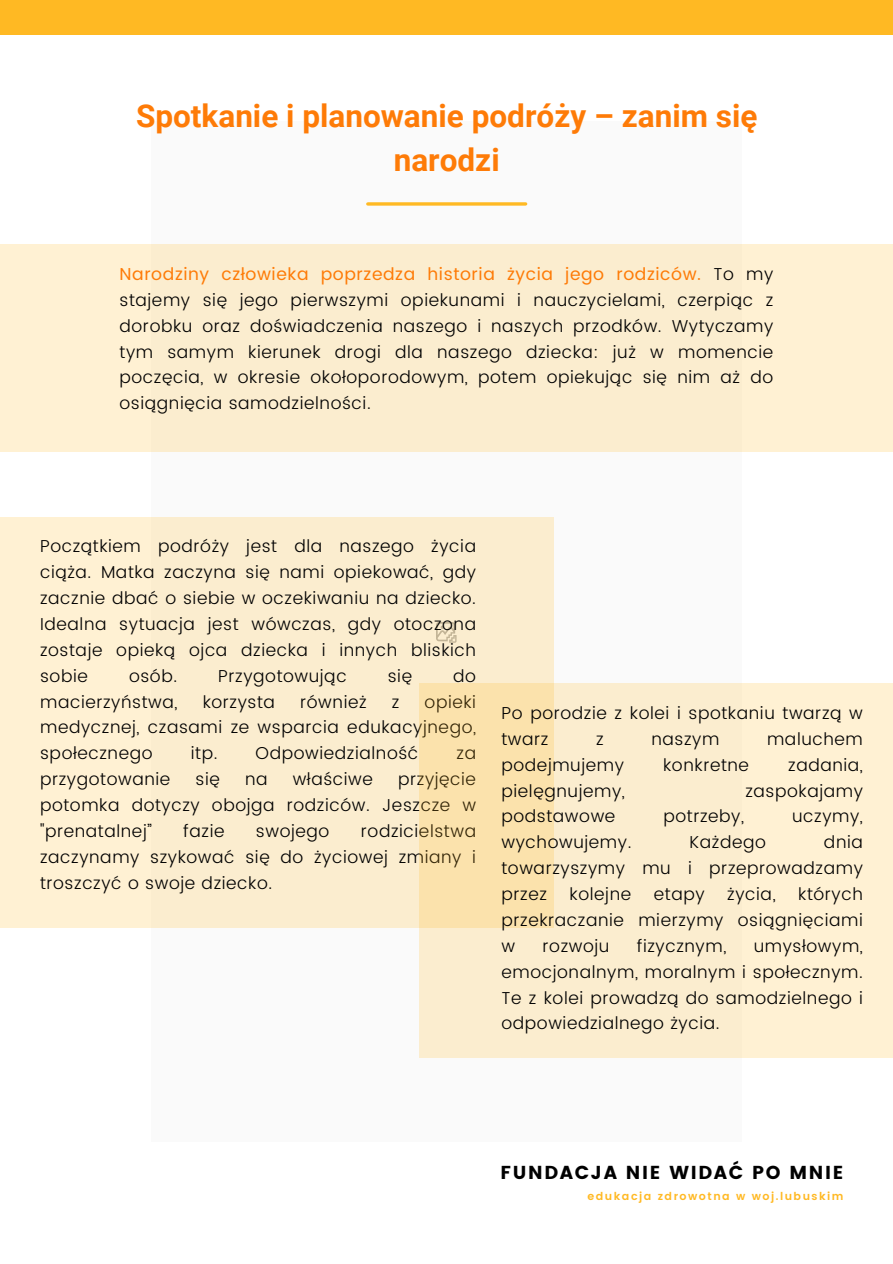
<style>
.page{position:relative;width:893px;height:1264px;background:#fff}
.page>*{position:absolute;margin:0;border:0;box-sizing:border-box;transform-origin:0 0}
.t1{font:700 31.5px/43.8px "Roboto";color:#fe7b07;text-align:center}
.t2{font:18.75px "Poppins";letter-spacing:.09em;color:#000}
.t3{font:300 17.25px/25.8px "Poppins";letter-spacing:.035em;color:#000;text-align:justify}
.t4{font:600 10.95px "Poppins";letter-spacing:.135em;color:#ffb923}
.s1{font-weight:400;color:#fe7b07}
</style>
<div class="page">
<div style="left:0;top:0;width:892px;height:34px;background:#ffb923"></div>
<div style="left:151px;top:121px;width:591px;height:1021px;background:#fafafa"></div>
<div style="left:0;top:244px;width:892px;height:207px;background:#fbedcf"></div>
<svg style="left:368px;top:202px;width:157px;height:4px"></svg>
<div style="left:0;top:517px;width:553px;height:410px;background:#fbedcf"></div>
<svg style="left:419px;top:683px;width:473px;height:375px;background:#fcecc9"></svg>
<p class="t1" style="left:136px;top:95px;width:622px">Spotkanie i planowanie podróży – zanim się narodzi</p>
<p class="t3" style="left:119px;top:261px;width:655px"><span class="s1">Narodziny człowieka poprzedza historia życia jego rodziców.</span> To my stajemy się jego pierwszymi opiekunami i nauczycielami, czerpiąc z dorobku oraz doświadczenia naszego i naszych przodków. Wytyczamy tym samym kierunek drogi dla naszego dziecka: już w momencie poczęcia, w okresie okołoporodowym, potem opiekując się nim aż do osiągnięcia samodzielności.</p>
<p class="t3" style="left:40px;top:533px;width:437px">Początkiem podróży jest dla naszego życia ciąża. Matka zaczyna się nami opiekować, gdy zacznie dbać o siebie w oczekiwaniu na dziecko.<br>Idealna sytuacja jest wówczas, gdy otoczona zostaje opieką ojca dziecka i innych bliskich sobie</p>
<p class="t3" style="left:129px;top:663px;width:50px">osób.</p>
<p class="t3" style="left:218px;top:663px;width:130px">Przygotowując</p>
<p class="t3" style="left:388px;top:663px;width:26px">się</p>
<p class="t3" style="left:453px;top:663px;width:24px">do</p>
<p class="t3" style="left:40px;top:688px;width:139px">macierzyństwa,</p>
<p class="t3" style="left:203px;top:688px;width:74px">korzysta</p>
<p class="t3" style="left:300px;top:688px;width:68px">również</p>
<p class="t3" style="left:392px;top:688px;width:9px">z</p>
<p class="t3" style="left:40px;top:688px;width:437px;text-indent:384px">opieki medycznej, czasami ze wsparcia edukacyjnego, społecznego</p>
<p class="t3" style="left:191px;top:740px;width:28px">itp.</p>
<p class="t3" style="left:256px;top:740px;width:164px">Odpowiedzialność</p>
<p class="t3" style="left:456px;top:740px;width:21px">za</p>
<p class="t3" style="left:40px;top:766px;width:132px">przygotowanie</p>
<p class="t3" style="left:195px;top:766px;width:26px">się</p>
<p class="t3" style="left:245px;top:766px;width:24px">na</p>
<p class="t3" style="left:293px;top:766px;width:82px">właściwe</p>
<p class="t3" style="left:40px;top:766px;width:437px;text-indent:358px">przyjęcie potomka dotyczy obojga rodziców. Jeszcze w "prenatalnej”</p>
<p class="t3" style="left:183px;top:818px;width:43px">fazie</p>
<p class="t3" style="left:256px;top:818px;width:75px">swojego</p>
<p class="t3" style="left:40px;top:818px;width:437px;text-indent:321px">rodzicielstwa zaczynamy szykować się do życiowej zmiany i troszczyć o swoje dziecko.</p>
<p class="t3" style="left:501px;top:700px;width:363px">Po porodzie z kolei i spotkaniu twarzą w twarz</p>
<p class="t3" style="left:596px;top:726px;width:9px">z</p>
<p class="t3" style="left:651px;top:726px;width:69px">naszym</p>
<p class="t3" style="left:767px;top:726px;width:97px">maluchem</p>
<p class="t3" style="left:501px;top:751px;width:124px">podejmujemy</p>
<p class="t3" style="left:663px;top:751px;width:87px">konkretne</p>
<p class="t3" style="left:788px;top:751px;width:76px">zadania,</p>
<p class="t3" style="left:501px;top:777px;width:125px">pielęgnujemy,</p>
<p class="t3" style="left:745px;top:777px;width:119px">zaspokajamy</p>
<p class="t3" style="left:501px;top:803px;width:115px">podstawowe</p>
<p class="t3" style="left:663px;top:803px;width:82px">potrzeby,</p>
<p class="t3" style="left:792px;top:803px;width:72px">uczymy,</p>
<p class="t3" style="left:501px;top:829px;width:131px">wychowujemy.</p>
<p class="t3" style="left:689px;top:829px;width:78px">Każdego</p>
<p class="t3" style="left:501px;top:829px;width:363px;text-indent:322px">dnia towarzyszymy mu i przeprowadzamy przez</p>
<p class="t3" style="left:501px;top:881px;width:363px;text-indent:297px">których przekraczanie mierzymy osiągnięciami w</p>
<p class="t3" style="left:569px;top:881px;width:63px">kolejne</p>
<p class="t3" style="left:653px;top:881px;width:52px">etapy</p>
<p class="t3" style="left:727px;top:881px;width:50px">życia,</p>
<p class="t3" style="left:542px;top:933px;width:68px">rozwoju</p>
<p class="t3" style="left:636px;top:933px;width:91px">fizycznym,</p>
<p class="t3" style="left:501px;top:933px;width:363px;text-indent:252px">umysłowym, emocjonalnym, moralnym i społecznym.<br>Te z kolei prowadzą do samodzielnego i odpowiedzialnego życia.</p>
<p class="t2" style="left:500px;top:1161px;width:344px">FUNDACJA NIE WIDAĆ PO MNIE</p>
<p class="t4" style="left:587px;top:1190px;width:257px">edukacja zdrowotna w woj.lubuskim</p>
</div>
